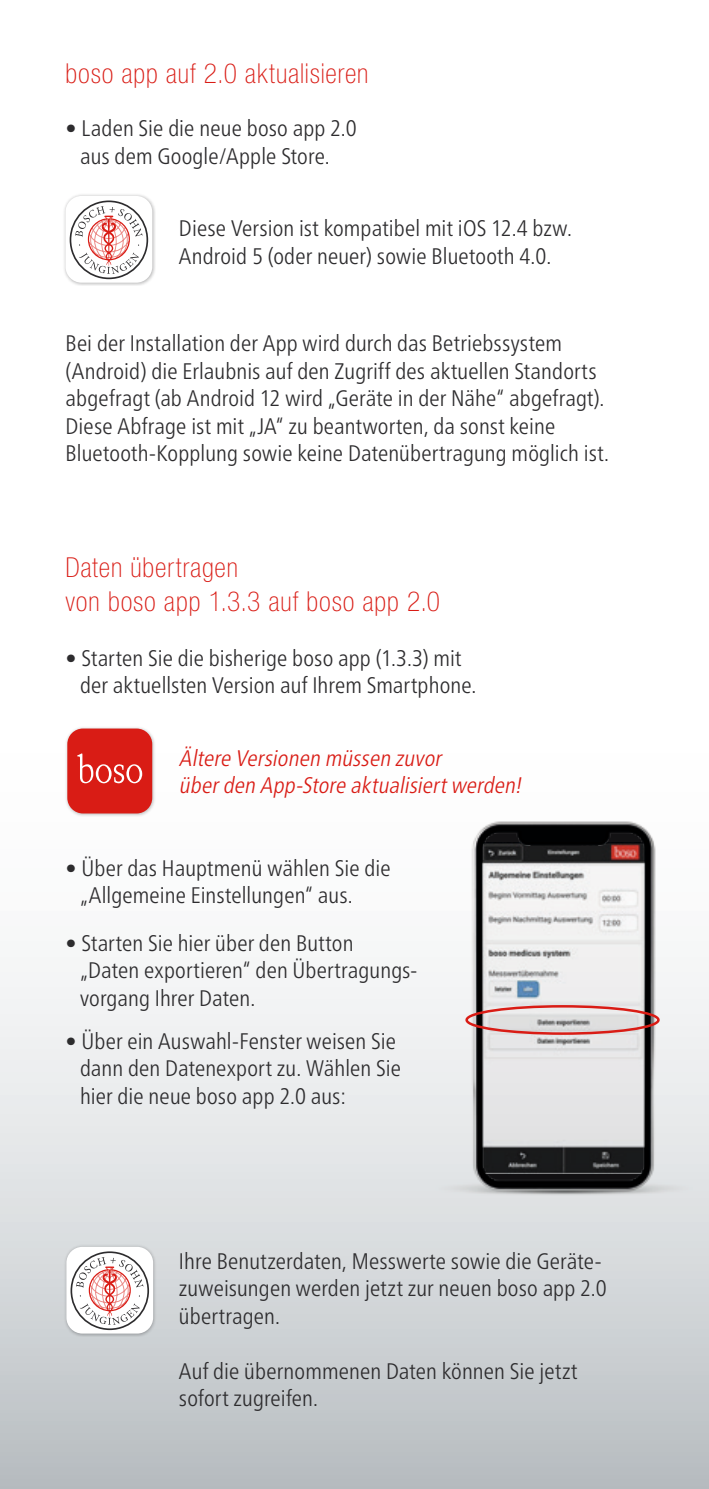
<style>
.page{position:relative;width:709px;height:1489px;background:#fff}
.page>*{position:absolute;margin:0;border:0;box-sizing:border-box;transform-origin:0 0}
.Produkt_Titel{font:100 condensed 27.5px "Helvetica Neue LT Std";letter-spacing:.035em;color:#d91c15}
._04_Copy{font:300 condensed 22.5px "Frutiger Neue LT Pro";letter-spacing:.005em;color:#2d2c2e}
._04_Copy-2{font:italic 300 condensed 22.5px "Frutiger Neue LT Pro";color:#d91c15}
</style>
<div class="page">
<div style="left:0;top:591px;width:709px;height:897px;background:linear-gradient(to bottom,#fff,#c3c8cb)"></div>
<div style="left:62px;top:192px;width:94px;height:94px;background:#141315;opacity:.3"></div>
<div style="left:66px;top:196px;width:86px;height:87px;background:#fff;border-radius:16px"></div>
<div style="left:70px;top:200px;width:78px;height:79px;border:2px solid #2d2c2e;border-radius:50%"></div>
<svg style="left:75px;top:206px;width:68px;height:68px"></svg>
<div style="left:64px;top:725px;width:91px;height:91px;background:#141315;opacity:.3"></div>
<div style="left:67px;top:728px;width:85px;height:85px;background:#d91c15;border-radius:16px"></div>
<svg style="left:77px;top:753px;width:65px;height:31px"></svg>
<img style="left:435px;top:805px;width:257px;height:414px">
<div style="left:465px;top:1005px;width:194px;height:29px;border:2px solid #d91c15;border-radius:50%"></div>
<div style="left:63px;top:1243px;width:94px;height:93px;background:#141315;opacity:.3"></div>
<div style="left:66px;top:1246px;width:87px;height:87px;background:#fff;border-radius:16px"></div>
<div style="left:71px;top:1251px;width:78px;height:78px;border:2px solid #2d2c2e;border-radius:50%"></div>
<svg style="left:76px;top:1256px;width:67px;height:68px"></svg>
<p class="Produkt_Titel" style="left:66px;top:58px;width:304px">boso app auf 2.0 aktualisieren</p>
<p class="_04_Copy" style="left:66px;top:115px;width:293px">• Laden Sie die neue boso app 2.0</p>
<p class="_04_Copy" style="left:80px;top:142px;width:251px">aus dem Google/Apple Store.</p>
<p class="_04_Copy" style="left:179px;top:215px;width:394px">Diese Version ist kompatibel mit iOS 12.4 bzw.</p>
<p class="_04_Copy" style="left:179px;top:242px;width:374px">Android 5 (oder neuer) sowie Bluetooth 4.0.</p>
<p class="_04_Copy" style="left:66px;top:330px;width:498px">Bei der Installation der App wird durch das Betriebssystem</p>
<p class="_04_Copy" style="left:66px;top:357px;width:532px">(Android) die Erlaubnis auf den Zugriff des aktuellen Standorts</p>
<p class="_04_Copy" style="left:66px;top:385px;width:540px">abgefragt (ab Android 12 wird „Geräte in der Nähe“ abgefragt).</p>
<p class="_04_Copy" style="left:66px;top:412px;width:491px">Diese Abfrage ist mit „JA“ zu beantworten, da sonst keine</p>
<p class="_04_Copy" style="left:66px;top:440px;width:545px">Bluetooth-Kopplung sowie keine Datenübertragung möglich ist.</p>
<p class="Produkt_Titel" style="left:66px;top:552px;width:174px">Daten übertragen</p>
<p class="Produkt_Titel" style="left:66px;top:585px;width:376px">von boso app 1.3.3 auf boso app 2.0</p>
<p class="_04_Copy" style="left:66px;top:644px;width:397px">• Starten Sie die bisherige boso app (1.3.3) mit</p>
<p class="_04_Copy" style="left:80px;top:672px;width:398px">der aktuellsten Version auf Ihrem Smartphone.</p>
<p class="_04_Copy-2" style="left:179px;top:744px;width:268px">Ältere Versionen müssen zuvor</p>
<p class="_04_Copy-2" style="left:179px;top:772px;width:348px">überden App-Store aktualisiertwerden!</p>
<p class="_04_Copy" style="left:66px;top:854px;width:327px">• Über das Hauptmenü wählen Sie die</p>
<p class="_04_Copy" style="left:80px;top:882px;width:274px">„Allgemeine Einstellungen“ aus.</p>
<p class="_04_Copy" style="left:66px;top:929px;width:289px">• Starten Sie hier über den Button</p>
<p class="_04_Copy" style="left:80px;top:957px;width:339px">„Daten exportieren“ den Übertragungs-</p>
<p class="_04_Copy" style="left:80px;top:984px;width:177px">vorgang Ihrer Daten.</p>
<p class="_04_Copy" style="left:66px;top:1027px;width:332px">• Über ein Auswahl-Fenster weisen Sie</p>
<p class="_04_Copy" style="left:80px;top:1054px;width:322px">dann den Datenexport zu. Wählen Sie</p>
<p class="_04_Copy" style="left:80px;top:1082px;width:267px">hier die neue boso app 2.0 aus:</p>
<p class="_04_Copy" style="left:179px;top:1247px;width:424px">Ihre Benutzerdaten, Messwerte sowie die Geräte-</p>
<p class="_04_Copy" style="left:179px;top:1274px;width:429px">zuweisungen werden jetzt zur neuen boso app 2.0</p>
<p class="_04_Copy" style="left:179px;top:1302px;width:103px">übertragen.</p>
<p class="_04_Copy" style="left:179px;top:1357px;width:400px">Auf die übernommenen Daten können Sie jetzt</p>
<p class="_04_Copy" style="left:179px;top:1384px;width:141px">sofort zugreifen.</p>
</div>
